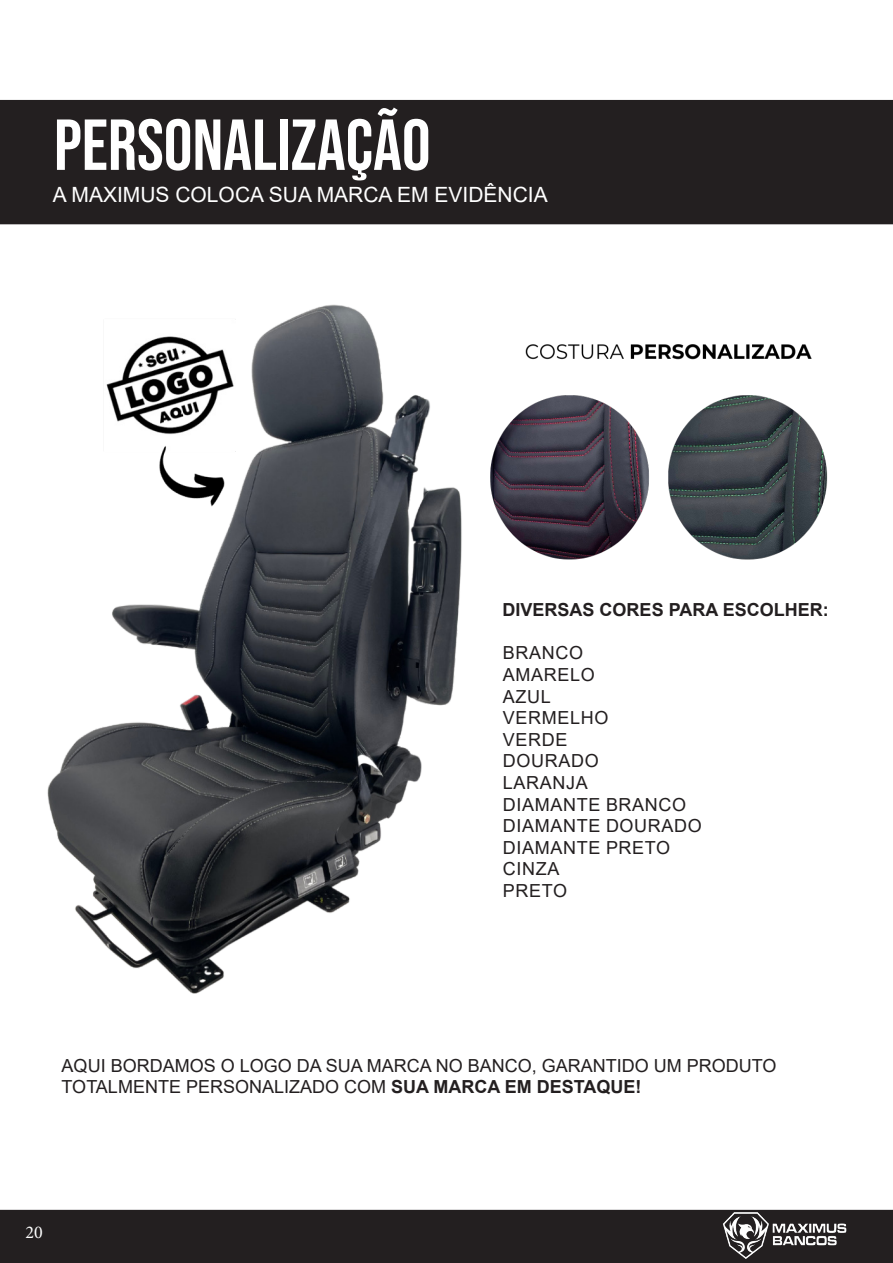
<style>
.page{position:relative;width:893px;height:1263px;background:#fff}
.page>*{position:absolute;margin:0;border:0;box-sizing:border-box;transform-origin:0 0}
.t1{font:72px "Bebas Neue";color:#fff}
.t2{font:21px "Arial";color:#fff}
.t3{font:18px "Arial";color:#231f20}
.t4{font:18px/21.6px "Arial";letter-spacing:.035em;color:#231f20}
.t5{font:700 18px "Arial";color:#231f20}
.t6{font:18px "Minion Pro";color:#fff}
.s1{font-weight:700}
</style>
<div class="page">
<div style="left:0;top:1210px;width:699px;height:53px;background:#231f20"></div>
<img style="left:699px;top:1209px;width:69px;height:54px">
<div style="left:1px;top:101px;width:891px;height:123px;background:#231f20"></div>
<div style="left:0;top:100px;width:893px;height:124px;border:2px solid #231f20"></div>
<img style="left:47px;top:304px;width:414px;height:690px">
<img style="left:442px;top:307px;width:361px;height:270px">
<img style="left:803px;top:148px;width:90px;height:389px">
<img style="left:768px;top:1209px;width:125px;height:54px">
<p class="t1" style="left:54px;top:104px;width:27px">PERSONALI</p>
<p class="t1" style="left:291px;top:104px;width:137px">ZAÇÃO</p>
<p class="t2" style="left:53px;top:181px;width:496px">A MAXIMUS COLOCA SUA MARCA EM EVIDÊNCIA</p>
<p class="t5" style="left:503px;top:597px;width:328px">DIVERSAS CORES PARA ESCOLHER:</p>
<p class="t4" style="left:503px;top:642px;width:200px">BRANCO<br>AMARELO<br>AZUL<br>VERMELHO<br>VERDE<br>DOURADO<br>LARANJA<br>DIAMANTE BRANCO<br>DIAMANTE DOURADO<br>DIAMANTE PRETO<br>CINZA<br>PRETO</p>
<p class="t3" style="left:62px;top:1053px;width:716px">AQUI BORDAMOS O LOGO DA SUA MARCA NO BANCO, GARANTIDO UM PRODUTO</p>
<p class="t3" style="left:62px;top:1074px;width:581px">TOTALMENTE PERSONALIZADO COM <span class="s1">SUA MARCA EM DESTAQUE!</span></p>
<p class="t6" style="left:26px;top:1220px;width:19px">20</p>
</div>
